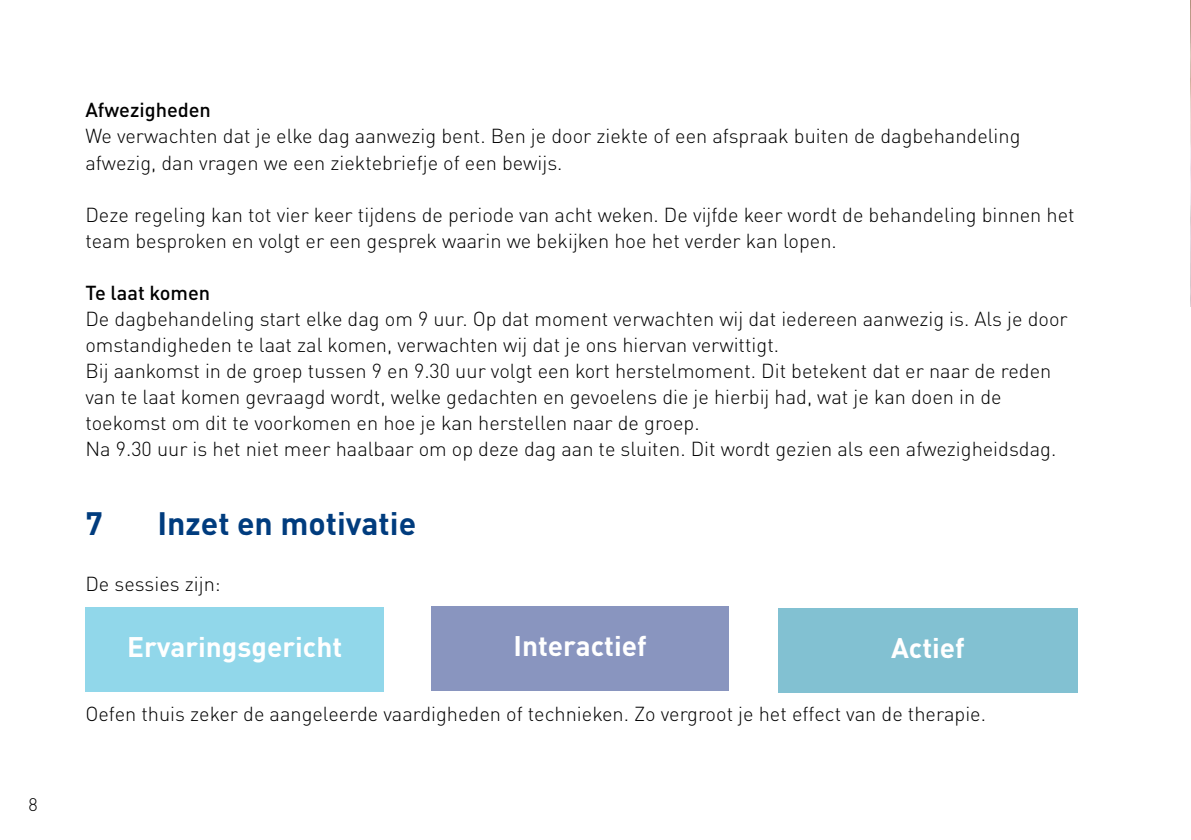
<style>
.page{position:relative;width:1191px;height:840px;background:#fff}
.page>*{position:absolute;margin:0;border:0;box-sizing:border-box;transform-origin:0 0}
.t1{font:700 32px "DINOT";color:#003c7e}
.t2{font:700 28px "DINOT";color:#fff}
.t3{font:300 20px/26px "DINOT";color:#000}
.t4{font:500 20px "DINOT";color:#000}
.t5{font:300 18px "DINOT";color:#000}
</style>
<div class="page">
<img style="left:1190px;top:0;width:1px;height:306px">
<div style="left:86px;top:607px;width:298px;height:84px;background:#91d7ea"></div>
<div style="left:431px;top:606px;width:298px;height:84px;background:#8995bf"></div>
<div style="left:778px;top:607px;width:299px;height:85px;background:#82c1d2"></div>
<p class="t5" style="left:28px;top:793px;width:11px">8</p>
<p class="t4" style="left:85px;top:97px;width:127px">Afwezigheden</p>
<p class="t3" style="left:85px;top:123px;width:936px">We verwachten dat je elke dag aanwezig bent. Ben je door ziekte of een afspraak buiten de dagbehandeling afwezig, dan vragen we een ziektebriefje of een bewijs.</p>
<p class="t3" style="left:85px;top:201px;width:990px">Deze regeling kan tot vier keer tijdens de periode van acht weken. De vijfde keer wordt de behandeling binnen het team besproken en volgt er een gesprek waarin we bekijken hoe het verder kan lopen.</p>
<p class="t4" style="left:85px;top:279px;width:126px">Te laat komen</p>
<p class="t3" style="left:85px;top:305px;width:984px">De dagbehandeling start elke dag om 9 uur. Op dat moment verwachten wij dat iedereen aanwezig is. Als je door omstandigheden te laat zal komen, verwachten wij dat je ons hiervan verwittigt.<br>Bij aankomst in de groep tussen 9 en 9.30 uur volgt een kort herstelmoment. Dit betekent dat er naar de reden van te laat komen gevraagd wordt, welke gedachten en gevoelens die je hierbij had, wat je kan doen in de toekomst om dit te voorkomen en hoe je kan herstellen naar de groep.<br>Na 9.30 uur is het niet meer haalbaar om op deze dag aan te sluiten. Dit wordt gezien als een afwezigheidsdag.</p>
<h1 class="t1" style="left:85px;top:502px;width:19px">7</h1>
<h1 class="t1" style="left:157px;top:502px;width:260px">Inzet en motivatie</h1>
<p class="t3" style="left:85px;top:570px;width:137px">De sessies zijn:</p>
<h2 class="t2" style="left:127px;top:628px;width:217px">Ervaringsgericht</h2>
<h2 class="t2" style="left:513px;top:627px;width:134px">Interactief</h2>
<h2 class="t2" style="left:891px;top:628px;width:75px">Actief</h2>
<p class="t3" style="left:85px;top:700px;width:902px">Oefen thuis zeker de aangeleerde vaardigheden of technieken. Zo vergroot je het effect van de therapie.</p>
</div>
